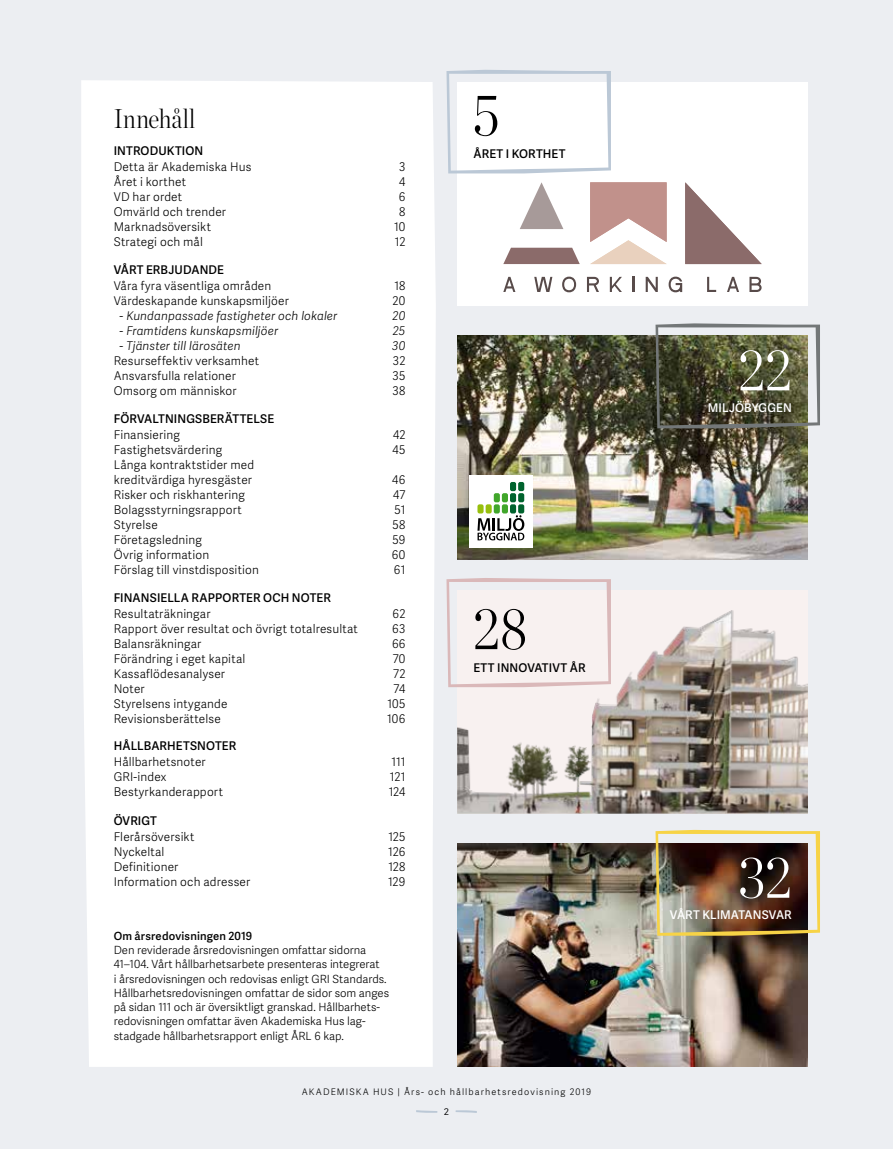
<style>
.page{position:relative;width:893px;height:1149px;background:#fff}
.page>*{position:absolute;margin:0;border:0;box-sizing:border-box;transform-origin:0 0}
.t1{font:300 60px "Chronicle Disp Cond";color:#fff}
.t2{font:300 60px "Chronicle Disp Cond";color:#000}
.t3{font:300 27px "Chronicle Disp Cond";letter-spacing:.01em;color:#000}
.t4{font:12px/15px "Adelle Sans Lt";letter-spacing:.015em;color:#000}
.t5{font:600 12px "Adelle Sans";letter-spacing:.01em;color:#000}
.t6{font:italic 300 12px "Adelle Sans";letter-spacing:.015em;color:#000}
.t7{font:600 12px "Adelle Sans";letter-spacing:.005em;color:#fff}
.t8{font:11.25px/14.2px "Adelle Sans Lt";letter-spacing:-.005em;color:#000}
.t9{font:600 11.25px "Adelle Sans";letter-spacing:.02em;color:#000}
.t10{font:9px "Adelle Sans Lt";letter-spacing:.125em;color:#000}
</style>
<div class="page">
<div style="left:0;top:0;width:893px;height:1148px;background:#eceef2"></div>
<div style="left:81px;top:80px;width:355px;height:986px;background:#fff"></div>
<div style="left:457px;top:82px;width:351px;height:223px;background:#fff"></div>
<svg style="left:503px;top:277px;width:12px;height:15px"></svg>
<svg style="left:534px;top:277px;width:18px;height:15px"></svg>
<svg style="left:562px;top:276px;width:14px;height:16px"></svg>
<svg style="left:587px;top:277px;width:12px;height:15px"></svg>
<svg style="left:610px;top:277px;width:12px;height:15px"></svg>
<svg style="left:633px;top:277px;width:2px;height:15px"></svg>
<svg style="left:646px;top:277px;width:12px;height:15px"></svg>
<svg style="left:669px;top:276px;width:13px;height:16px"></svg>
<svg style="left:707px;top:277px;width:9px;height:15px"></svg>
<svg style="left:727px;top:277px;width:12px;height:15px"></svg>
<svg style="left:749px;top:277px;width:13px;height:15px"></svg>
<svg style="left:685px;top:182px;width:77px;height:82px"></svg>
<svg style="left:520px;top:182px;width:43px;height:47px"></svg>
<svg style="left:503px;top:248px;width:77px;height:16px"></svg>
<svg style="left:590px;top:182px;width:77px;height:82px"></svg>
<img style="left:457px;top:336px;width:351px;height:223px">
<div style="left:457px;top:590px;width:351px;height:223px;background:#f8f1f0"></div>
<img style="left:457px;top:610px;width:351px;height:203px">
<img style="left:457px;top:843px;width:351px;height:223px">
<svg style="left:446px;top:578px;width:165px;height:109px"></svg>
<svg style="left:446px;top:70px;width:165px;height:103px"></svg>
<svg style="left:655px;top:323px;width:165px;height:105px;background:#656651"></svg>
<img style="left:655px;top:829px;width:165px;height:106px">
<div style="left:469px;top:475px;width:64px;height:72px;background:#fff"></div>
<div style="left:486px;top:504px;width:6px;height:9px;background:#97bf0d;border-radius:2px"></div>
<div style="left:494px;top:504px;width:6px;height:9px;background:#41a62b;border-radius:2px"></div>
<div style="left:494px;top:493px;width:6px;height:9px;background:#41a62b;border-radius:2px"></div>
<div style="left:502px;top:504px;width:6px;height:9px;background:#41a62b;border-radius:2px"></div>
<div style="left:502px;top:493px;width:6px;height:9px;background:#41a62b;border-radius:2px"></div>
<div style="left:510px;top:504px;width:6px;height:9px;background:#00632e;border-radius:2px"></div>
<div style="left:510px;top:493px;width:6px;height:9px;background:#00632e;border-radius:2px"></div>
<div style="left:510px;top:482px;width:6px;height:9px;background:#00632e;border-radius:2px"></div>
<div style="left:518px;top:504px;width:6px;height:9px;background:#00632e;border-radius:2px"></div>
<div style="left:518px;top:493px;width:6px;height:9px;background:#00632e;border-radius:2px"></div>
<div style="left:518px;top:482px;width:6px;height:9px;background:#00632e;border-radius:2px"></div>
<div style="left:477px;top:504px;width:7px;height:9px;background:#97bf0d;border-radius:2px"></div>
<svg style="left:477px;top:515px;width:47px;height:25px"></svg>
<svg style="left:416px;top:1110px;width:21px;height:2px"></svg>
<svg style="left:456px;top:1110px;width:21px;height:2px"></svg>
<h2 class="t3" style="left:114px;top:98px;width:83px">Innehåll</h2>
<p class="t5" style="left:114px;top:142px;width:91px">INTRODUKTION</p>
<p class="t4" style="left:114px;top:159px;width:139px">Detta är Akademiska Hus</p>
<p class="t4" style="left:399px;top:159px;width:8px">3</p>
<p class="t4" style="left:114px;top:174px;width:74px">Året i korthet</p>
<p class="t4" style="left:399px;top:174px;width:8px">4</p>
<p class="t4" style="left:114px;top:189px;width:70px">VD har ordet</p>
<p class="t4" style="left:399px;top:189px;width:8px">6</p>
<p class="t4" style="left:114px;top:204px;width:114px">Omvärld och trender</p>
<p class="t4" style="left:399px;top:204px;width:8px">8</p>
<p class="t4" style="left:114px;top:219px;width:99px">Marknadsöversikt</p>
<p class="t4" style="left:394px;top:219px;width:13px">10</p>
<p class="t4" style="left:114px;top:234px;width:91px">Strategi och mål</p>
<p class="t4" style="left:395px;top:234px;width:12px">12</p>
<p class="t5" style="left:114px;top:261px;width:112px">VÅRT ERBJUDANDE</p>
<p class="t4" style="left:114px;top:278px;width:159px">Våra fyra väsentliga områden</p>
<p class="t4" style="left:394px;top:278px;width:12px">18</p>
<p class="t4" style="left:114px;top:293px;width:177px">Värdeskapande kunskapsmiljöer</p>
<p class="t4" style="left:393px;top:293px;width:14px">20</p>
<p class="t6" style="left:120px;top:307px;width:219px">- Kundanpassade fastigheter och lokaler</p>
<p class="t6" style="left:392px;top:307px;width:14px">20</p>
<p class="t6" style="left:120px;top:322px;width:160px">- Framtidens kunskapsmiljöer</p>
<p class="t6" style="left:393px;top:322px;width:14px">25</p>
<p class="t6" style="left:120px;top:337px;width:122px">- Tjänster till lärosäten</p>
<p class="t6" style="left:392px;top:337px;width:15px">30</p>
<p class="t4" style="left:114px;top:353px;width:147px">Resurseffektiv verksamhet</p>
<p class="t4" style="left:393px;top:353px;width:14px">32</p>
<p class="t4" style="left:114px;top:368px;width:124px">Ansvarsfulla relationer</p>
<p class="t4" style="left:393px;top:368px;width:14px">35</p>
<p class="t4" style="left:114px;top:383px;width:124px">Omsorg om människor</p>
<p class="t4" style="left:393px;top:383px;width:14px">38</p>
<p class="t5" style="left:114px;top:410px;width:162px">FÖRVALTNINGSBERÄTTELSE</p>
<p class="t4" style="left:114px;top:426px;width:68px">Finansiering</p>
<p class="t4" style="left:393px;top:426px;width:14px">42</p>
<p class="t4" style="left:114px;top:441px;width:110px">Fastighetsvärdering</p>
<p class="t4" style="left:392px;top:441px;width:14px">45</p>
<p class="t4" style="left:114px;top:456px;width:142px">Långa kontraktstider med kreditvärdiga hyresgäster</p>
<p class="t4" style="left:392px;top:471px;width:15px">46</p>
<p class="t4" style="left:114px;top:486px;width:133px">Risker och riskhantering</p>
<p class="t4" style="left:393px;top:486px;width:14px">47</p>
<p class="t4" style="left:114px;top:501px;width:130px">Bolagsstyrningsrapport</p>
<p class="t4" style="left:394px;top:501px;width:12px">51</p>
<p class="t4" style="left:114px;top:516px;width:46px">Styrelse</p>
<p class="t4" style="left:393px;top:516px;width:14px">58</p>
<p class="t4" style="left:114px;top:531px;width:90px">Företagsledning</p>
<p class="t4" style="left:392px;top:531px;width:15px">59</p>
<p class="t4" style="left:114px;top:546px;width:97px">Övrig information</p>
<p class="t4" style="left:392px;top:546px;width:15px">60</p>
<p class="t4" style="left:114px;top:561px;width:147px">Förslag till vinstdisposition</p>
<p class="t4" style="left:394px;top:561px;width:13px">61</p>
<p class="t5" style="left:114px;top:588px;width:219px">FINANSIELLA RAPPORTER OCH NOTER</p>
<p class="t4" style="left:114px;top:605px;width:98px">Resultaträkningar</p>
<p class="t4" style="left:393px;top:605px;width:14px">62</p>
<p class="t4" style="left:114px;top:620px;width:246px">Rapport över resultat och övrigt totalresultat</p>
<p class="t4" style="left:392px;top:620px;width:15px">63</p>
<p class="t4" style="left:114px;top:635px;width:89px">Balansräkningar</p>
<p class="t4" style="left:392px;top:635px;width:15px">66</p>
<p class="t4" style="left:114px;top:650px;width:133px">Förändring i eget kapital</p>
<p class="t4" style="left:393px;top:650px;width:14px">70</p>
<p class="t4" style="left:114px;top:665px;width:113px">Kassaflödesanalyser</p>
<p class="t4" style="left:393px;top:665px;width:14px">72</p>
<p class="t4" style="left:114px;top:680px;width:32px">Noter</p>
<p class="t4" style="left:394px;top:680px;width:13px">74</p>
<p class="t4" style="left:114px;top:695px;width:115px">Styrelsens intygande</p>
<p class="t4" style="left:387px;top:695px;width:19px">105</p>
<p class="t4" style="left:114px;top:710px;width:109px">Revisionsberättelse</p>
<p class="t4" style="left:387px;top:710px;width:20px">106</p>
<p class="t5" style="left:114px;top:737px;width:124px">HÅLLBARHETSNOTER</p>
<p class="t4" style="left:114px;top:753px;width:93px">Hållbarhetsnoter</p>
<p class="t4" style="left:391px;top:753px;width:15px">111</p>
<p class="t4" style="left:114px;top:768px;width:54px">GRI-index</p>
<p class="t4" style="left:390px;top:768px;width:17px">121</p>
<p class="t4" style="left:114px;top:783px;width:111px">Bestyrkanderapport</p>
<p class="t4" style="left:389px;top:783px;width:18px">124</p>
<p class="t5" style="left:114px;top:811px;width:45px">ÖVRIGT</p>
<p class="t4" style="left:114px;top:828px;width:82px">Flerårsöversikt</p>
<p class="t4" style="left:388px;top:828px;width:19px">125</p>
<p class="t4" style="left:114px;top:843px;width:52px">Nyckeltal</p>
<p class="t4" style="left:388px;top:843px;width:19px">126</p>
<p class="t4" style="left:114px;top:858px;width:66px">Definitioner</p>
<p class="t4" style="left:388px;top:858px;width:18px">128</p>
<p class="t4" style="left:114px;top:873px;width:138px">Information och adresser</p>
<p class="t4" style="left:388px;top:873px;width:19px">129</p>
<p class="t9" style="left:114px;top:927px;width:140px">Om årsredovisningen 2019</p>
<p class="t8" style="left:114px;top:942px;width:277px">Den reviderade årsredovisningen omfattar sidorna 41–104. Vårt hållbarhetsarbete presenteras integrerat<br>i årsredovisningen och redovisas enligt GRI Standards.<br>Hållbarhetsredovisningen omfattar de sidor som anges på sidan 111 och är översiktligt granskad. Hållbarhets&shy;redovisningen omfattar även Akademiska Hus lag&shy;stadgade hållbarhetsrapport enligt ÅRL 6 kap.</p>
<h1 class="t2" style="left:472px;top:69px;width:29px">5</h1>
<p class="t5" style="left:473px;top:145px;width:93px">ÅRET I KORTHET</p>
<h1 class="t2" style="left:472px;top:582px;width:57px">28</h1>
<p class="t5" style="left:473px;top:658px;width:114px">ETT INNOVATIVT ÅR</p>
<p class="t10" style="left:302px;top:1084px;width:291px">AKADEMISKA HUS | Års- och hållbarhetsredovisning 2019</p>
<p class="t4" style="left:444px;top:1102px;width:7px">2</p>
<h1 class="t1" style="left:737px;top:324px;width:56px">22</h1>
<p class="t7" style="left:708px;top:399px;width:85px">MILJÖBYGGEN</p>
<h1 class="t1" style="left:738px;top:831px;width:56px">32</h1>
<p class="t7" style="left:670px;top:906px;width:123px">VÅRT KLIMATANSVAR</p>
</div>
